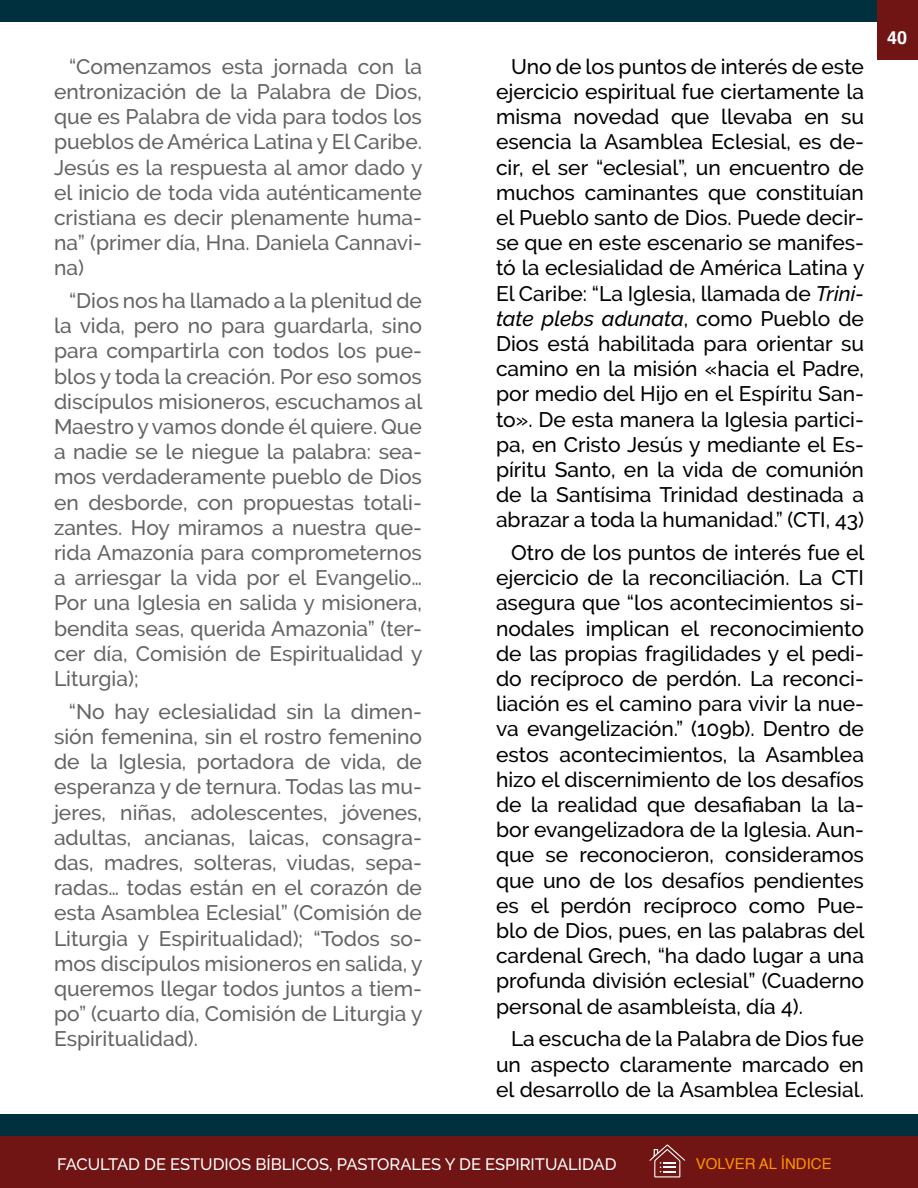
<style>
.page{position:relative;width:918px;height:1188px;background:#fff}
.page>*{position:absolute;margin:0;border:0;box-sizing:border-box;transform-origin:0 0}
.t1{font:500 21px/25.2px "Raleway";color:#000;text-align:justify}
.t2{font:500 21px/25.2px "Raleway";color:#646464;text-align:justify}
.t3{font:700 18px "Helvetica";color:#fff}
.t4{font:500 16.5px "Raleway";color:#fff}
.t5{font:15px "Helvetica";color:#ff9400}
.s1{font-style:italic}
</style>
<div class="page">
<div style="left:0;top:1134px;width:918px;height:54px;background:#701414"></div>
<div style="left:0;top:1114px;width:918px;height:22px;background:#00303d"></div>
<div style="left:0;top:0;width:918px;height:22px;background:#00303d"></div>
<svg style="left:649px;top:1144px;width:36px;height:34px"></svg>
<div style="left:878px;top:0;width:40px;height:60px;background:#701414"></div>
<p class="t2" style="left:54px;top:54px;width:370px;text-indent:15px">“Comenzamos esta jornada con la entronización de la Palabra de Dios, que es Palabra de vida para todos los pueblos de América Latina y El Caribe.<br>Jesús es la respuesta al amor dado y el inicio de toda vida auténticamente cristiana es decir plenamente huma&shy;na” (primer día, Hna. Daniela Cannavi&shy;na)</p>
<p class="t2" style="left:54px;top:288px;width:370px;text-indent:15px">“Dios nos ha llamado a la plenitud de la vida, pero no para guardarla, sino para compartirla con todos los pue&shy;blos y toda la creación. Por eso somos discípulos misioneros, escuchamos al Maestro y vamos donde él quiere. Que a nadie se le niegue la palabra: sea&shy;mos verdaderamente pueblo de Dios en desborde, con propuestas totali&shy;zantes. Hoy miramos a nuestra que&shy;rida Amazonía para comprometernos a arriesgar la vida por el Evangelio… Por una Iglesia en salida y misionera, bendita seas, querida Amazonia” (ter&shy;cer día, Comisión de Espiritualidad y Liturgia);</p>
<p class="t2" style="left:54px;top:699px;width:370px;text-indent:15px">“No hay eclesialidad sin la dimen&shy;sión femenina, sin el rostro femenino de la Iglesia, portadora de vida, de esperanza y de ternura. Todas las mu&shy;jeres, niñas, adolescentes, jóvenes, adultas, ancianas, laicas, consagra&shy;das, madres, solteras, viudas, sepa&shy;radas… todas están en el corazón de esta Asamblea Eclesial” (Comisión de Liturgia y Espiritualidad); “Todos so&shy;mos discípulos misioneros en salida, y queremos llegar todos juntos a tiem&shy;po” (cuarto día, Comisión de Liturgia y Espiritualidad).</p>
<p class="t1" style="left:496px;top:54px;width:370px;text-indent:15px">Uno de los puntos de interés de este ejercicio espiritual fue ciertamente la misma novedad que llevaba en su esencia la Asamblea Eclesial, es de&shy;cir, el ser “eclesial”, un encuentro de muchos caminantes que constituían el Pueblo santo de Dios. Puede decir&shy;se que en este escenario se manifes&shy;tó la eclesialidad de América Latina y El Caribe: “La Iglesia, llamada de <span class="s1">Trini&shy;tate plebs adunata</span>, como Pueblo de Dios está habilitada para orientar su camino en la misión «hacia el Padre, por medio del Hijo en el Espíritu San&shy;to». De esta manera la Iglesia partici&shy;pa, en Cristo Jesús y mediante el Es&shy;píritu Santo, en la vida de comunión de la Santísima Trinidad destinada a abrazar a toda la humanidad.” (CTI, 43)</p>
<p class="t1" style="left:496px;top:540px;width:370px;text-indent:15px">Otro de los puntos de interés fue el ejercicio de la reconciliación. La CTI asegura que “los acontecimientos si&shy;nodales implican el reconocimiento de las propias fragilidades y el pedi&shy;do recíproco de perdón. La reconci&shy;liación es el camino para vivir la nue&shy;va evangelización.” (109b). Dentro de estos acontecimientos, la Asamblea hizo el discernimiento de los desafíos de la realidad que desafiaban la la&shy;bor evangelizadora de la Iglesia. Aun&shy;que se reconocieron, consideramos que uno de los desafíos pendientes es el perdón recíproco como Pue&shy;blo de Dios, pues, en las palabras del cardenal Grech, “ha dado lugar a una profunda división eclesial” (Cuaderno personal de asambleísta, día 4).</p>
<p class="t1" style="left:496px;top:1026px;width:370px;text-indent:15px">La escucha de la Palabra de Dios fue un aspecto claramente marcado en el desarrollo de la Asamblea Eclesial.</p>
<p class="t3" style="left:887px;top:23px;width:22px">40</p>
<p class="t4" style="left:57px;top:1155px;width:561px">FACULTAD DE ESTUDIOS BÍBLICOS, PASTORALES Y DE ESPIRITUALIDAD</p>
<p class="t5" style="left:696px;top:1152px;width:137px">VOLVER AL ÍNDICE</p>
</div>
